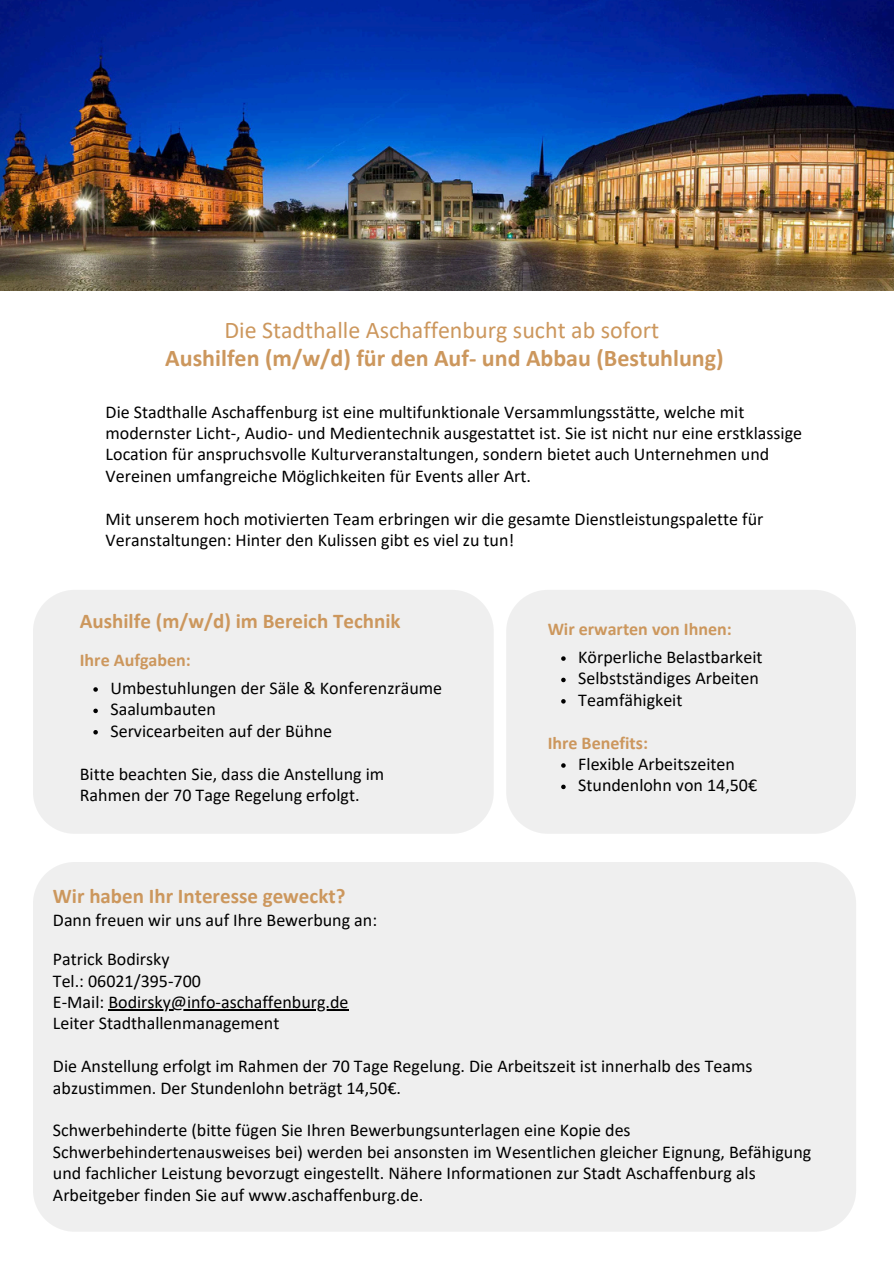
<style>
.page{position:relative;width:894px;height:1264px;background:#fff}
.page>*{position:absolute;margin:0;border:0;box-sizing:border-box;transform-origin:0 0}
.t1{font:700 24px/28.2px "Calibri";color:#cc975d;text-align:center}
.t2{font:700 21px "Calibri";color:#cc975d}
.t3{font:18px/21.3px "Calibri";color:#000}
.t4{font:700 18px "Calibri";color:#cc975d}
.s1{font-weight:400}
</style>
<div class="page">
<div style="left:33px;top:590px;width:460px;height:243px;background:#efefef"></div>
<img style="left:0;top:0;width:893px;height:291px">
<svg style="left:93px;top:687px;width:5px;height:4px"></svg>
<svg style="left:93px;top:708px;width:5px;height:5px"></svg>
<svg style="left:93px;top:730px;width:5px;height:4px"></svg>
<div style="left:33px;top:862px;width:822px;height:369px;background:#efefef"></div>
<hr style="left:108px;top:1009px;width:240px;height:1px;background:#000">
<div style="left:506px;top:590px;width:349px;height:243px;background:#efefef"></div>
<svg style="left:561px;top:656px;width:4px;height:5px"></svg>
<svg style="left:561px;top:677px;width:4px;height:5px"></svg>
<svg style="left:561px;top:699px;width:4px;height:4px"></svg>
<svg style="left:561px;top:763px;width:4px;height:4px"></svg>
<svg style="left:561px;top:784px;width:4px;height:5px"></svg>
<p class="t1" style="left:165px;top:317px;width:559px"><span class="s1">Die Stadthalle Aschaffenburg sucht ab sofort<br></span>Aushilfen (m/w/d) für den Auf- und Abbau (Bestuhlung)</p>
<h1 class="t3" style="left:106px;top:402px;width:697px">Die Stadthalle Aschaffenburg ist eine multifunktionale Versammlungsstätte, welche mit modernster Licht-, Audio- und Medientechnik ausgestattet ist. Sie ist nicht nur eine erstklassige Location für anspruchsvolle Kulturveranstaltungen, sondern bietet auch Unternehmen und Vereinen umfangreiche Möglichkeiten für Events aller Art.</h1>
<p class="t3" style="left:106px;top:509px;width:659px">Mit unserem hoch motivierten Team erbringen wir die gesamte Dienstleistungspalette für<br>Veranstaltungen: Hinter den Kulissen gibt es viel zu tun!</p>
<h2 class="t2" style="left:80px;top:612px;width:322px">Aushilfe (m/w/d) im Bereich Technik</h2>
<h2 class="t4" style="left:80px;top:652px;width:112px">Ihre Aufgaben:</h2>
<p class="t3" style="left:110px;top:679px;width:333px">Umbestuhlungen der Säle &amp; Konferenzräume</p>
<p class="t3" style="left:110px;top:700px;width:107px">Saalumbauten</p>
<p class="t3" style="left:110px;top:721px;width:223px">Servicearbeiten auf der Bühne</p>
<p class="t3" style="left:80px;top:764px;width:306px">Bitte beachten Sie, dass die Anstellung im<br>Rahmen der 70 Tage Regelung erfolgt.</p>
<p class="t4" style="left:547px;top:621px;width:185px">Wir erwarten von Ihnen:</p>
<p class="t3" style="left:578px;top:648px;width:186px">Körperliche Belastbarkeit</p>
<p class="t3" style="left:578px;top:669px;width:182px">Selbstständiges Arbeiten</p>
<p class="t3" style="left:578px;top:690px;width:106px">Teamfähigkeit</p>
<p class="t4" style="left:547px;top:735px;width:102px">Ihre Benefits:</p>
<p class="t3" style="left:578px;top:754px;width:180px">Flexible Arbeitszeiten<br>Stundenlohn von 14,50€</p>
<h3 class="t2" style="left:53px;top:887px;width:294px">Wir haben Ihr Interesse geweckt?</h3>
<p class="t3" style="left:53px;top:910px;width:325px">Dann freuen wir uns auf Ihre Bewerbung an:</p>
<p class="t3" style="left:53px;top:950px;width:118px">Patrick Bodirsky</p>
<p class="t3" style="left:53px;top:971px;width:149px">Tel.: 06021/395-700</p>
<h3 class="t3" style="left:53px;top:992px;width:297px">E-Mail: Bodirsky@info‐aschaffenburg.de</h3>
<p class="t3" style="left:53px;top:1014px;width:228px">Leiter Stadthallenmanagement</p>
<p class="t3" style="left:53px;top:1057px;width:700px">Die Anstellung erfolgt im Rahmen der 70 Tage Regelung. Die Arbeitszeit ist innerhalb des Teams</p>
<p class="t3" style="left:53px;top:1078px;width:349px">abzustimmen. Der Stundenlohn beträgt 14,50€.</p>
<p class="t3" style="left:53px;top:1121px;width:579px">Schwerbehinderte (bitte fügen Sie Ihren Bewerbungsunterlagen eine Kopie des</p>
<p class="t3" style="left:53px;top:1142px;width:759px">Schwerbehindertenausweises bei) werden bei ansonsten im Wesentlichen gleicher Eignung, Befähigung und fachlicher Leistung bevorzugt eingestellt. Nähere Informationen zur Stadt Aschaffenburg als<br>Arbeitgeber finden Sie auf www.aschaffenburg.de.</p>
</div>
